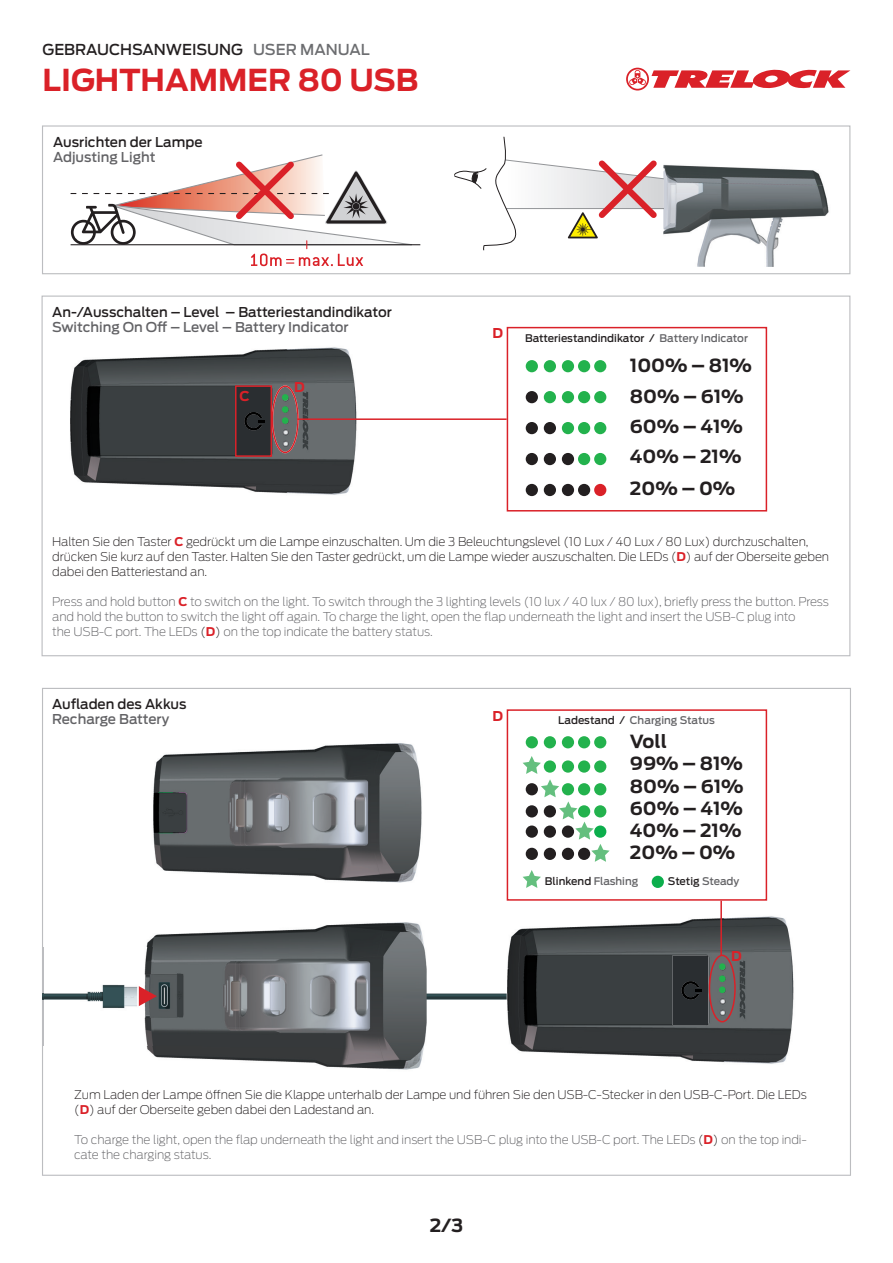
<style>
.page{position:relative;width:893px;height:1263px;background:#fff}
.page>*{position:absolute;margin:0;border:0;box-sizing:border-box;transform-origin:0 0}
.t1{font:700 30px "Antenna";color:#da2128}
.t2{font:700 18px/22.2px "Antenna";color:#231f20}
.t3{font:500 15px "Antenna";color:#231f20}
.t4{font:500 13.5px "Antenna";color:#231f20}
.t5{font:500 13.5px "Antenna";color:#636366}
.t6{font:700 13.5px "Antenna";color:#da2128}
.t7{font:200 12px/15px "Antenna";letter-spacing:-.01em;color:#636366}
.t8{font:200 12px/15px "Antenna";letter-spacing:-.01em;color:#231f20}
.t9{font:500 10.5px "Antenna";color:#231f20}
.t10{font:500 10.5px "Antenna";color:#636366}
.s1{color:#6c6d70}
.s2{color:#636366}
.s3{font-weight:700;color:#da2128}
.s4{color:#231f20}
</style>
<div class="page">
<img style="left:70px;top:347px;width:287px;height:148px">
<svg style="left:272px;top:385px;width:27px;height:68px;background:#766b68"></svg>
<svg style="left:626px;top:68px;width:224px;height:23px"></svg>
<svg style="left:42px;top:688px;width:809px;height:488px"></svg>
<img style="left:136px;top:737px;width:322px;height:154px">
<img style="left:119px;top:916px;width:308px;height:174px">
<img style="left:43px;top:947px;width:111px;height:98px">
<svg style="left:139px;top:986px;width:18px;height:20px"></svg>
<svg style="left:526px;top:360px;width:12px;height:12px"></svg>
<svg style="left:544px;top:360px;width:12px;height:12px"></svg>
<svg style="left:562px;top:360px;width:44px;height:12px"></svg>
<svg style="left:526px;top:391px;width:12px;height:12px"></svg>
<svg style="left:544px;top:391px;width:12px;height:12px"></svg>
<svg style="left:562px;top:391px;width:44px;height:12px"></svg>
<svg style="left:526px;top:422px;width:12px;height:12px"></svg>
<svg style="left:544px;top:422px;width:12px;height:12px"></svg>
<svg style="left:562px;top:422px;width:44px;height:12px"></svg>
<svg style="left:526px;top:453px;width:12px;height:12px"></svg>
<svg style="left:544px;top:453px;width:12px;height:12px"></svg>
<svg style="left:562px;top:453px;width:44px;height:12px"></svg>
<svg style="left:526px;top:484px;width:12px;height:12px"></svg>
<svg style="left:544px;top:484px;width:12px;height:12px"></svg>
<svg style="left:562px;top:484px;width:44px;height:12px"></svg>
<div style="left:507px;top:327px;width:260px;height:184px;border:2px solid #da2128"></div>
<svg style="left:526px;top:736px;width:12px;height:12px"></svg>
<svg style="left:544px;top:736px;width:12px;height:12px"></svg>
<svg style="left:562px;top:736px;width:44px;height:12px"></svg>
<div style="left:652px;top:876px;width:12px;height:12px;background:#0cae4c;border-radius:50%"></div>
<div style="left:507px;top:709px;width:260px;height:192px;border:2px solid #da2128"></div>
<div style="left:238px;top:388px;width:31px;height:66px;background:#2a2e31"></div>
<svg style="left:244px;top:412px;width:21px;height:18px"></svg>
<div style="left:235px;top:385px;width:37px;height:72px;border:2px solid #da2128"></div>
<hr style="left:297px;top:418px;width:210px;height:2px;background:#da2128">
<img style="left:507px;top:909px;width:327px;height:174px">
<div style="left:719px;top:986px;width:6px;height:7px;background:#23b24d;border-radius:50%"></div>
<div style="left:719px;top:975px;width:6px;height:7px;background:#23b24d;border-radius:50%"></div>
<div style="left:719px;top:963px;width:6px;height:7px;background:#23b24d;border-radius:50%"></div>
<div style="left:709px;top:955px;width:27px;height:67px;border:2px solid #da2128;border-radius:50%"></div>
<div style="left:673px;top:955px;width:35px;height:70px;background:#2a2e31"></div>
<svg style="left:682px;top:981px;width:20px;height:18px"></svg>
<svg style="left:523px;top:756px;width:87px;height:106px"></svg>
<svg style="left:523px;top:870px;width:18px;height:18px"></svg>
<hr style="left:720px;top:901px;width:2px;height:54px;background:#da2128">
<div style="left:42px;top:125px;width:808px;height:149px;border:1px solid #bcbdc0"></div>
<svg style="left:71px;top:154px;width:350px;height:112px"></svg>
<img style="left:665px;top:165px;width:164px;height:102px">
<svg style="left:454px;top:136px;width:211px;height:115px"></svg>
<p class="t3" style="left:43px;top:40px;width:329px">GEBRAUCHSANWEISUNG <span class="s1">USER MANUAL</span></p>
<h1 class="t1" style="left:43px;top:59px;width:377px">LIGHTHAMMER 80 USB</h1>
<p class="t4" style="left:53px;top:134px;width:151px">Ausrichten der Lampe</p>
<p class="t5" style="left:53px;top:149px;width:104px">Adjusting Light</p>
<p class="t4" style="left:52px;top:304px;width:341px">An-/Ausschalten – Level – Batteriestandindikator</p>
<p class="t5" style="left:52px;top:319px;width:298px">Switching On Off – Level – Battery Indicator</p>
<p class="t6" style="left:239px;top:386px;width:12px">C</p>
<p class="t6" style="left:294px;top:378px;width:12px">D</p>
<p class="t6" style="left:492px;top:324px;width:12px">D</p>
<p class="t9" style="left:525px;top:332px;width:224px">Batteriestandindikator / <span class="s2">Battery Indicator</span></p>
<h2 class="t2" style="left:630px;top:354px;width:124px">100% – 81%</h2>
<h2 class="t2" style="left:630px;top:385px;width:115px">80% – 61%</h2>
<h2 class="t2" style="left:630px;top:415px;width:115px">60% – 41%</h2>
<h2 class="t2" style="left:630px;top:440px;width:113px;line-height:32.4px">40% – 21%<br>20% – 0%</h2>
<p class="t8" style="left:52px;top:535px;width:778px">Halten Sie den Taster <span class="s3">C</span> gedrückt um die Lampe einzuschalten. Um die 3 Beleuchtungslevel (10 Lux / 40 Lux / 80 Lux) durchzuschalten, drücken Sie kurz auf den Taster. Halten Sie den Taster gedrückt, um die Lampe wieder auszuschalten. Die LEDs (<span class="s3">D</span>) auf der Oberseite geben dabei den Batteriestand an.</p>
<p class="t7" style="left:52px;top:595px;width:778px">Press and hold button <span class="s3">C</span> to switch on the light. To switch through the 3 lighting levels (10 lux / 40 lux / 80 lux), briefly press the button. Press and hold the button to switch the light off again. To charge the light, open the flap underneath the light and insert the USB-C plug into<br>the USB-C port. The LEDs <span class="s4">(</span><span class="s3">D</span><span class="s4">)</span> on the top indicate the battery status.</p>
<p class="t4" style="left:52px;top:696px;width:136px">Aufladen des Akkus</p>
<p class="t5" style="left:52px;top:711px;width:119px">Recharge Battery</p>
<p class="t6" style="left:492px;top:706px;width:12px">D</p>
<p class="t10" style="left:558px;top:714px;width:158px"><span class="s4">Ladestand /</span> Charging Status</p>
<h2 class="t2" style="left:630px;top:730px;width:38px">Voll</h2>
<h2 class="t2" style="left:630px;top:775px;width:115px">80% – 61%</h2>
<h2 class="t2" style="left:630px;top:753px;width:115px">99% – 81%</h2>
<h2 class="t2" style="left:630px;top:797px;width:115px;text-align:justify">60% – 41% 40% – 21% 20% – 0%</h2>
<p class="t9" style="left:545px;top:875px;width:95px">Blinkend <span class="s2">Flashing</span></p>
<p class="t9" style="left:668px;top:875px;width:73px">Stetig <span class="s2">Steady</span></p>
<p class="t6" style="left:731px;top:947px;width:12px">D</p>
<p class="t8" style="left:74px;top:1087px;width:734px">Zum Laden der Lampe öffnen Sie die Klappe unterhalb der Lampe und führen Sie den USB-C-Stecker in den USB-C-Port. Die LEDs (<span class="s3">D</span>) auf der Oberseite geben dabei den Ladestand an.</p>
<p class="t7" style="left:74px;top:1132px;width:734px">To charge the light, open the flap underneath the light and insert the USB-C plug into the USB-C port. The LEDs <span class="s4">(</span><span class="s3">D</span><span class="s4">)</span> on the top indi&shy;cate the charging status.</p>
<h2 class="t2" style="left:430px;top:1214px;width:35px">2/3</h2>
</div>
